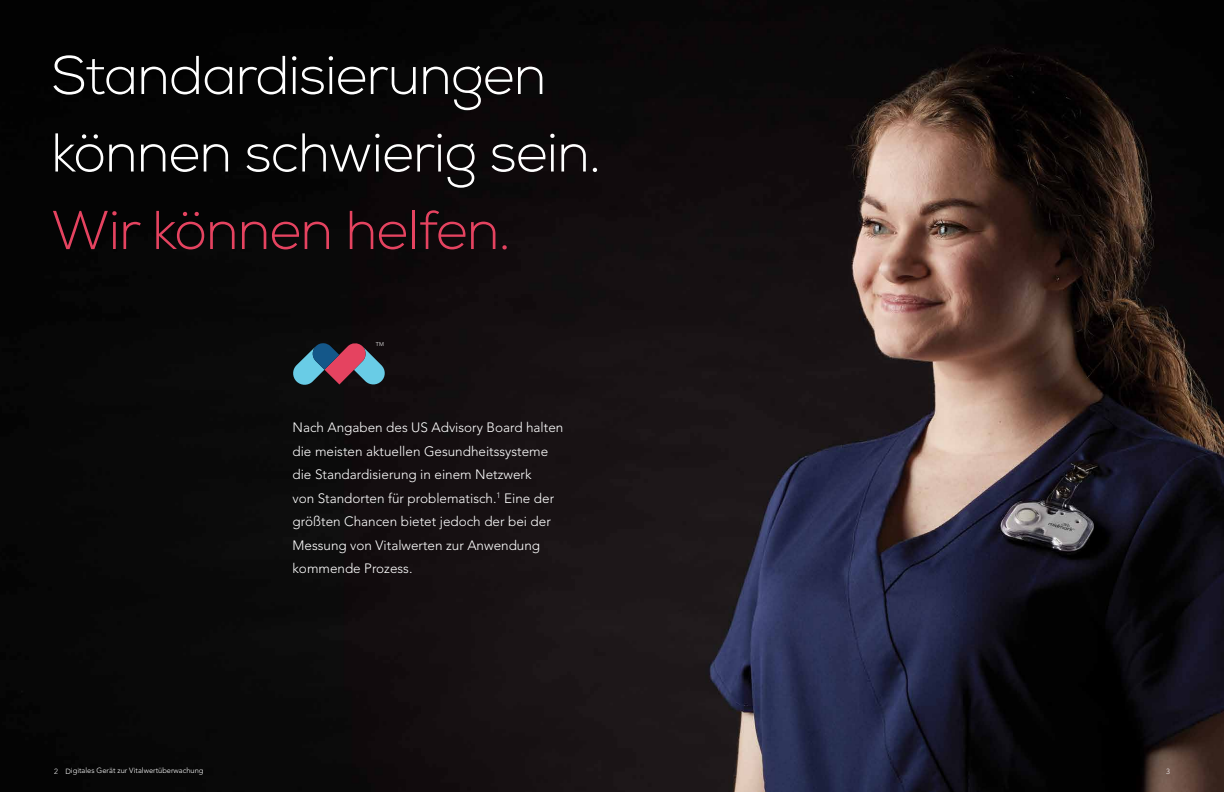
<style>
.page{position:relative;width:1224px;height:792px;background:#fff}
.page>*{position:absolute;margin:0;border:0;box-sizing:border-box;transform-origin:0 0}
.t1{font:300 54.5px/77.5px "Nexa";letter-spacing:-.02em;color:#fff}
.t2{font:300 54.5px "Nexa";letter-spacing:-.02em;color:#e54360}
.t3{font:300 13.5px/23.5px "Avenir";color:#fff}
.t4{font:300 7.5px "Avenir";letter-spacing:-.005em;color:#fff}
.t5{font:300 7.5px "Avenir";color:#ededee}
.t6{font:300 5.5px "Avenir";color:#fff}
.s1{color:#ededee}
</style>
<div class="page">
<img style="left:0;top:0;width:1224px;height:792px">
<svg style="left:292px;top:342px;width:94px;height:44px;background:#555669"></svg>
<h1 class="t1" style="left:51px;top:38px;width:552px">Standardisierungen können schwierig sein.</h1>
<h1 class="t2" style="left:51px;top:198px;width:461px">Wir können helfen.</h1>
<p class="t6" style="left:376px;top:341px;width:10px">TM</p>
<p class="t3" style="left:292px;top:416px;width:272px">Nach Angaben des US Advisory Board halten die meisten aktuellen Gesundheitssysteme die Standardisierung in einem Netzwerk<br>von Standorten für problematisch.<sup>1</sup> Eine der größten Chancen bietet jedoch der bei der Messung von Vitalwerten zur Anwendung kommende Prozess.</p>
<p class="t4" style="left:54px;top:766px;width:151px"><span class="s1">2</span> Digitales Gerät zur Vitalwertüberwachung</p>
<p class="t5" style="left:1166px;top:767px;width:5px">3</p>
</div>
